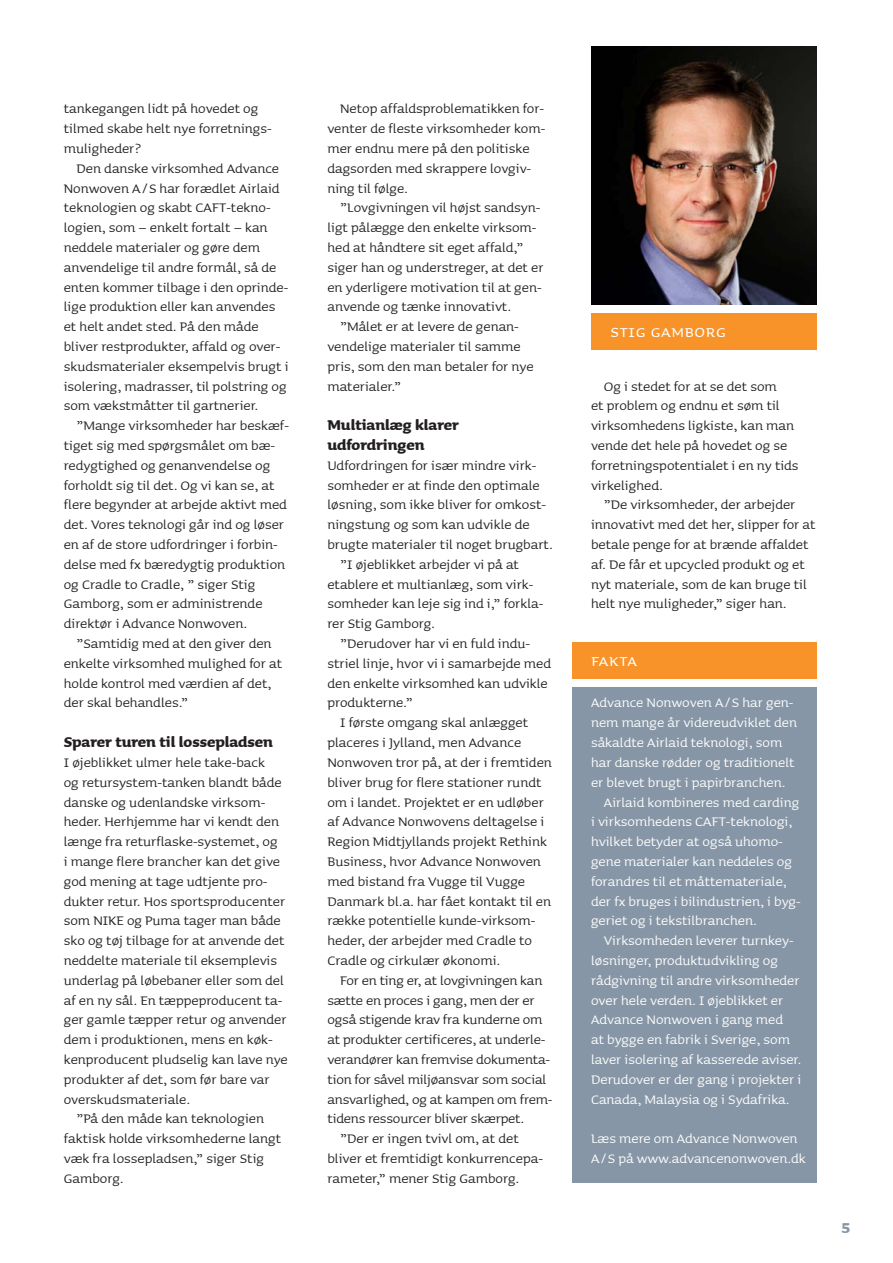
<style>
.page{position:relative;width:893px;height:1263px;background:#fff}
.page>*{position:absolute;margin:0;border:0;box-sizing:border-box;transform-origin:0 0}
.t1{font:21px "Jyske Sauna Sm Cp";color:#fff}
.t2{font:700 18px/19.8px "Jyske Sauna";color:#231f20}
.t3{font:700 18px "Jyske Sauna";color:#8796a6}
.t4{font:16.5px/19.8px "Jyske Sauna";color:#231f20}
.t5{font:16.5px/19.8px "Jyske Sauna";color:#fff}
</style>
<div class="page">
<img style="left:591px;top:47px;width:225px;height:258px">
<div style="left:591px;top:313px;width:225px;height:36px;background:#f79328"></div>
<div style="left:572px;top:687px;width:244px;height:496px;background:#8796a6"></div>
<div style="left:572px;top:643px;width:244px;height:36px;background:#f79328"></div>
<p class="t4" style="left:64px;top:98px;width:209px">tankegangen lidt på hovedet og tilmed skabe helt nye forretnings&shy;muligheder?</p>
<p class="t4" style="left:64px;top:158px;width:226px;text-indent:13px">Den danske virksomhed Advance Nonwoven A/S har forædlet Airlaid teknologien og skabt CAFT-tekno&shy;logien, som – enkelt fortalt – kan neddele materialer og gøre dem anvendelige til andre formål, så de enten kommer tilbage i den oprinde&shy;lige produktion eller kan anvendes et helt andet sted. På den måde bliver restprodukter, affald og over&shy;skudsmaterialer eksempelvis brugt i isolering, madrasser, til polstring og som vækstmåtter til gartnerier.</p>
<p class="t4" style="left:64px;top:415px;width:227px;text-indent:13px">”Mange virksomheder har beskæf&shy;tiget sig med spørgsmålet om bæ&shy;redygtighed og genanvendelse og forholdt sig til det. Og vi kan se, at flere begynder at arbejde aktivt med det. Vores teknologi går ind og løser en af de store udfordringer i forbin&shy;delse med fx bæredygtig produktion og Cradle to Cradle, ” siger Stig Gamborg, som er administrende direktør i Advance Nonwoven.</p>
<p class="t4" style="left:64px;top:633px;width:220px;text-indent:13px">”Samtidig med at den giver den enkelte virksomhed mulighed for at holde kontrol med værdien af det, der skal behandles.”</p>
<p class="t2" style="left:64px;top:731px;width:211px">Sparer turen til lossepladsen</p>
<p class="t4" style="left:64px;top:752px;width:226px">I øjeblikket ulmer hele take-back<br>og retursystem-tanken blandt både danske og udenlandske virksom&shy;heder. Herhjemme har vi kendt den længe fra returflaske-systemet, og<br>i mange flere brancher kan det give god mening at tage udtjente pro&shy;dukter retur. Hos sportsproducenter som NIKE og Puma tager man både sko og tøj tilbage for at anvende det neddelte materiale til eksemplevis underlag på løbebaner eller som del af en ny sål. En tæppeproducent ta&shy;ger gamle tæpper retur og anvender dem i produktionen, mens en køk&shy;kenproducent pludselig kan lave nye produkter af det, som før bare var overskudsmateriale.</p>
<p class="t4" style="left:64px;top:1108px;width:219px;text-indent:13px">”På den måde kan teknologien faktisk holde virksomhederne langt væk fra lossepladsen,” siger Stig<br>Gamborg.</p>
<p class="t4" style="left:327px;top:98px;width:219px;text-indent:13px">Netop affaldsproblematikken for&shy;venter de fleste virksomheder kom&shy;mer endnu mere på den politiske dagsorden med skrappere lovgiv&shy;ning til følge.</p>
<p class="t4" style="left:327px;top:197px;width:218px;text-indent:13px">”Lovgivningen vil højst sandsyn&shy;ligt pålægge den enkelte virksom&shy;hed at håndtere sit eget affald,” siger han og understreger, at det er en yderligere motivation til at gen&shy;anvende og tænke innovativt.</p>
<p class="t4" style="left:327px;top:316px;width:208px;text-indent:13px">”Målet er at levere de genan&shy;vendelige materialer til samme pris, som den man betaler for nye materialer.”</p>
<p class="t2" style="left:327px;top:415px;width:133px">Multianlæg klarer udfordringen</p>
<p class="t4" style="left:327px;top:455px;width:211px">Udfordringen for især mindre virk-</p>
<p class="t4" style="left:327px;top:474px;width:214px">somheder er at finde den optimale</p>
<p class="t4" style="left:327px;top:494px;width:220px">løsning, som ikke bliver for omkost-</p>
<p class="t4" style="left:327px;top:514px;width:204px">ningstung og som kan udvikle de</p>
<p class="t4" style="left:327px;top:534px;width:227px">brugte materialer til noget brugbart.</p>
<p class="t4" style="left:340px;top:554px;width:180px">”I øjeblikket arbejder vi på at</p>
<p class="t4" style="left:327px;top:573px;width:208px">etablere et multianlæg, som virk-</p>
<p class="t4" style="left:327px;top:593px;width:217px">somheder kan leje sig ind i,” forkla-</p>
<p class="t4" style="left:327px;top:613px;width:109px">rer Stig Gamborg.</p>
<p class="t4" style="left:340px;top:633px;width:191px">”Derudover har vi en fuld indu-</p>
<p class="t4" style="left:327px;top:653px;width:225px">striel linje, hvor vi i samarbejde med</p>
<p class="t4" style="left:327px;top:672px;width:222px">den enkelte virksomhed kan udvikle</p>
<p class="t4" style="left:327px;top:692px;width:87px">produkterne.”</p>
<p class="t4" style="left:340px;top:712px;width:190px">I første omgang skal anlægget</p>
<p class="t4" style="left:327px;top:732px;width:195px">placeres i Jylland, men Advance</p>
<p class="t4" style="left:327px;top:752px;width:226px">Nonwoven tror på, at der i fremtiden</p>
<p class="t4" style="left:327px;top:771px;width:216px">bliver brug for flere stationer rundt</p>
<p class="t4" style="left:327px;top:791px;width:218px">om i landet. Projektet er en udløber</p>
<p class="t4" style="left:327px;top:811px;width:218px">af Advance Nonwovens deltagelse i</p>
<p class="t4" style="left:327px;top:831px;width:221px">Region Midtjyllands projekt Rethink</p>
<p class="t4" style="left:327px;top:851px;width:215px">Business, hvor Advance Nonwoven</p>
<p class="t4" style="left:327px;top:870px;width:199px">med bistand fra Vugge til Vugge</p>
<p class="t4" style="left:327px;top:890px;width:225px">Danmark bl.a. har fået kontakt til en</p>
<p class="t4" style="left:327px;top:910px;width:210px">række potentielle kunde-virksom-</p>
<p class="t4" style="left:327px;top:930px;width:206px">heder, der arbejder med Cradle to</p>
<p class="t4" style="left:327px;top:950px;width:174px">Cradle og cirkulær økonomi.</p>
<p class="t4" style="left:340px;top:969px;width:204px">For en ting er, at lovgivningen kan</p>
<p class="t4" style="left:327px;top:989px;width:209px">sætte en proces i gang, men der er</p>
<p class="t4" style="left:327px;top:1009px;width:216px">også stigende krav fra kunderne om</p>
<p class="t4" style="left:327px;top:1029px;width:220px">at produkter certificeres, at underle-</p>
<p class="t4" style="left:327px;top:1049px;width:224px">verandører kan fremvise dokumenta-</p>
<p class="t4" style="left:327px;top:1068px;width:220px">tion for såvel miljøansvar som social</p>
<p class="t4" style="left:327px;top:1088px;width:227px">ansvarlighed, og at kampen om frem-</p>
<p class="t4" style="left:327px;top:1108px;width:198px">tidens ressourcer bliver skærpet.</p>
<p class="t4" style="left:340px;top:1128px;width:180px">”Der er ingen tvivl om, at det</p>
<p class="t4" style="left:327px;top:1148px;width:217px">bliver et fremtidigt konkurrencepa-</p>
<p class="t4" style="left:327px;top:1167px;width:193px">rameter,” mener Stig Gamborg.</p>
<p class="t1" style="left:610px;top:318px;width:117px">Stig Gamborg</p>
<p class="t4" style="left:591px;top:375px;width:209px;text-indent:13px">Og i stedet for at se det som<br>et problem og endnu et søm til virksomhedens ligkiste, kan man vende det hele på hovedet og se forretningspotentialet i en ny tids virkelighed.</p>
<p class="t4" style="left:591px;top:494px;width:226px;text-indent:13px">”De virksomheder, der arbejder innovativt med det her, slipper for at betale penge for at brænde affaldet af. De får et upcycled produkt og et nyt materiale, som de kan bruge til helt nye muligheder,” siger han.</p>
<p class="t1" style="left:591px;top:647px;width:48px">Fakta</p>
<p class="t5" style="left:591px;top:692px;width:204px">Advance Nonwoven A/S har gen-</p>
<p class="t5" style="left:591px;top:712px;width:208px">nem mange år videreudviklet den</p>
<p class="t5" style="left:591px;top:732px;width:193px">såkaldte Airlaid teknologi, som</p>
<p class="t5" style="left:591px;top:752px;width:205px">har danske rødder og traditionelt</p>
<p class="t5" style="left:591px;top:771px;width:196px">er blevet brugt i papirbranchen.</p>
<p class="t5" style="left:604px;top:791px;width:197px">Airlaid kombineres med carding</p>
<p class="t5" style="left:591px;top:811px;width:203px">i virksomhedens CAFT-teknologi,</p>
<p class="t5" style="left:591px;top:831px;width:193px">hvilket betyder at også uhomo-</p>
<p class="t5" style="left:591px;top:851px;width:202px">gene materialer kan neddeles og</p>
<p class="t5" style="left:591px;top:870px;width:197px">forandres til et måttemateriale,</p>
<p class="t5" style="left:591px;top:890px;width:211px">der fx bruges i bilindustrien, i byg-</p>
<p class="t5" style="left:591px;top:910px;width:167px">geriet og i tekstilbranchen.</p>
<p class="t5" style="left:604px;top:930px;width:191px">Virksomheden leverer turnkey-</p>
<p class="t5" style="left:591px;top:950px;width:188px">løsninger, produktudvikling og</p>
<p class="t5" style="left:591px;top:969px;width:210px">rådgivning til andre virksomheder</p>
<p class="t5" style="left:591px;top:989px;width:194px">over hele verden. I øjeblikket er</p>
<p class="t5" style="left:591px;top:1009px;width:193px">Advance Nonwoven i gang med</p>
<p class="t5" style="left:591px;top:1029px;width:200px">at bygge en fabrik i Sverige, som</p>
<p class="t5" style="left:591px;top:1049px;width:212px">laver isolering af kasserede aviser.</p>
<p class="t5" style="left:591px;top:1068px;width:212px">Derudover er der gang i projekter i</p>
<p class="t5" style="left:591px;top:1088px;width:200px">Canada, Malaysia og i Sydafrika.</p>
<p class="t5" style="left:591px;top:1128px;width:216px">Læs mere om Advance Nonwoven<br>A/S på www.advancenonwoven.dk</p>
<p class="t3" style="left:841px;top:1217px;width:10px">5</p>
</div>
